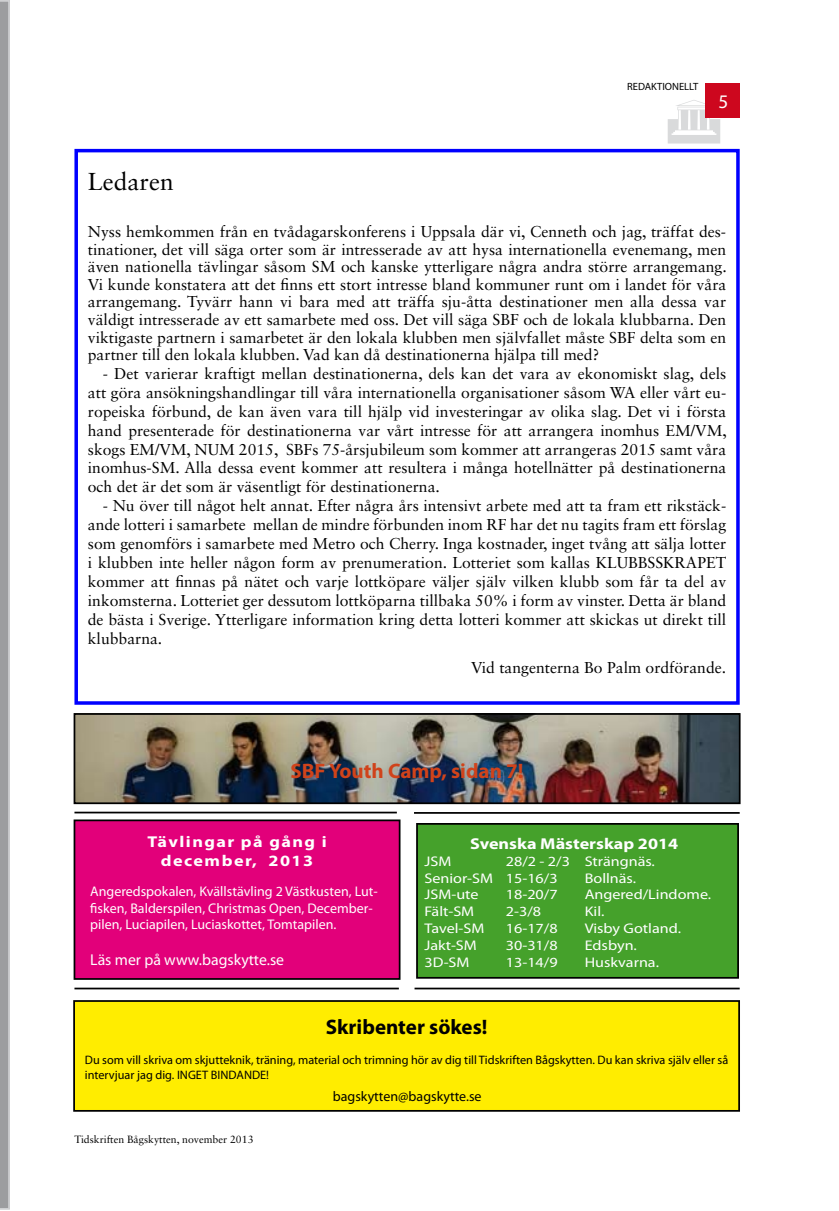
<style>
.page{position:relative;width:839px;height:1211px;background:#fff}
.page>*{position:absolute;margin:0;border:0;box-sizing:border-box;transform-origin:0 0}
.t1{font:24.5px "Sabon LT Std";color:#000}
.t2{font:700 21px "Myriad Pro";color:#d0431b}
.t3{font:700 21px "Myriad Pro";color:#000}
.t4{font:19.25px "Myriad Pro";color:#fff}
.t5{font:15.75px/18.9px "Sabon LT Std";color:#000;text-align:justify}
.t6{font:700 15.75px/18.9px "Myriad Pro";letter-spacing:.07em;color:#fff;text-align:center;scale:1.15 1}
.t7{font:15.75px "Myriad Pro";color:#fff}
.t8{font:700 15.75px "Myriad Pro";color:#fff;scale:1.15 1}
.t9{font:14px/16.8px "Myriad Pro";color:#fff;scale:1.15 1}
.t10{font:14px/16.8px "Myriad Pro";color:#fff}
.t11{font:14px "Myriad Pro";color:#000}
.t12{font:12.25px/14.7px "Myriad Pro";color:#000}
.t13{font:10.5px "Sabon LT Std";color:#000}
.t14{font:10.5px "Myriad Pro";color:#000}
</style>
<div class="page">
<svg style="left:0;top:0;width:10px;height:1209px"></svg>
<div style="left:704px;top:83px;width:35px;height:35px;background:#cd071e"></div>
<hr style="left:414px;top:987px;width:325px;height:2px;background:#000">
<div style="left:74px;top:820px;width:325px;height:158px;background:#e2007a"></div>
<div style="left:74px;top:819px;width:326px;height:160px;border:2px solid #000"></div>
<div style="left:417px;top:823px;width:321px;height:154px;background:#45a12b"></div>
<div style="left:416px;top:823px;width:322px;height:155px;border:2px solid #000"></div>
<hr style="left:74px;top:811px;width:323px;height:2px;background:#000">
<hr style="left:414px;top:812px;width:325px;height:1px;background:#000">
<div style="left:74px;top:149px;width:665px;height:555px;border:4px solid #00f"></div>
<div style="left:74px;top:1001px;width:665px;height:109px;background:#ffed00"></div>
<div style="left:73px;top:1000px;width:666px;height:111px;border:2px solid #000"></div>
<hr style="left:74px;top:987px;width:325px;height:2px;background:#000">
<img style="left:77px;top:716px;width:660px;height:85px">
<div style="left:74px;top:713px;width:666px;height:91px;border:2px solid #000"></div>
<svg style="left:704px;top:99px;width:1px;height:19px"></svg>
<p class="t14" style="left:627px;top:80px;width:73px">REDAKTIONELLT</p>
<p class="t4" style="left:718px;top:89px;width:11px">5</p>
<h1 class="t1" style="left:88px;top:167px;width:87px">Ledaren</h1>
<p class="t5" style="left:88px;top:223px;width:640px;line-height:17.5px">Nyss hemkommen från en tvådagarskonferens i Uppsala där vi, Cenneth och jag, träffat des&shy;tinationer, det vill säga orter som är intresserade av att hysa internationella evenemang, men även nationella tävlingar såsom SM och kanske ytterligare några andra större arrangemang.<br>Vi kunde konstatera att det finns ett stort intresse bland kommuner runt om i landet för våra arrangemang. Tyvärr hann vi bara med att träffa sju-åtta destinationer men alla dessa var väldigt intresserade av ett samarbete med oss. Det vill säga SBF och de lokala klubbarna. Den viktigaste partnern i samarbetet är den lokala klubben men självfallet måste SBF delta som en partner till den lokala klubben. Vad kan då destinationerna hjälpa till med?</p>
<p class="t5" style="left:88px;top:364px;width:640px;text-indent:15px">- Det varierar kraftigt mellan destinationerna, dels kan det vara av ekonomiskt slag, dels att göra ansökningshandlingar till våra internationella organisationer såsom WA eller vårt eu&shy;ropeiska förbund, de kan även vara till hjälp vid investeringar av olika slag. Det vi i första hand presenterade för destinationerna var vårt intresse för att arrangera inomhus EM/VM, skogs EM/VM, NUM 2015, SBFs 75-årsjubileum som kommer att arrangeras 2015 samt våra inomhus-SM. Alla dessa event kommer att resultera i många hotellnätter på destinationerna och det är det som är väsentligt för destinationerna.</p>
<p class="t5" style="left:88px;top:496px;width:639px;text-indent:15px">- Nu över till något helt annat. Efter några års intensivt arbete med att ta fram ett rikstäck&shy;ande lotteri i samarbete mellan de mindre förbunden inom RF har det nu tagits fram ett förslag som genomförs i samarbete med Metro och Cherry. Inga kostnader, inget tvång att sälja lotter i klubben inte heller någon form av prenumeration. Lotteriet som kallas KLUBBSSKRAPET kommer att finnas på nätet och varje lottköpare väljer själv vilken klubb som får ta del av inkomsterna. Lotteriet ger dessutom lottköparna tillbaka 50% i form av vinster. Detta är bland de bästa i Sverige. Ytterligare information kring detta lotteri kommer att skickas ut direkt till klubbarna.</p>
<p class="t5" style="left:471px;top:657px;width:256px">Vid tangenterna Bo Palm ordförande.</p>
<h2 class="t2" style="left:290px;top:757px;width:234px">SBF Youth Camp, sidan 7!</h2>
<p class="t6" style="left:147px;top:832px;width:157px">Tävlingar på gång i december, 2013</p>
<p class="t10" style="left:90px;top:882px;width:289px">Angeredspokalen, Kvällstävling 2 Västkusten, Lut&shy;fisken, Balderspilen, Christmas Open, December&shy;pilen, Luciapilen, Luciaskottet, Tomtapilen.</p>
<p class="t7" style="left:90px;top:950px;width:195px">Läs mer på www.bagskytte.se</p>
<p class="t8" style="left:470px;top:833px;width:182px">Svenska Mästerskap 2014</p>
<p class="t9" style="left:424px;top:852px;width:25px">JSM</p>
<p class="t9" style="left:424px;top:852px;width:202px;text-indent:81px">28/2 - 2/3 Strängnäs.<br>Senior-SM 15-16/3</p>
<p class="t9" style="left:584px;top:869px;width:46px">Bollnäs.</p>
<p class="t9" style="left:424px;top:886px;width:48px">JSM-ute</p>
<p class="t9" style="left:506px;top:886px;width:47px">18-20/7</p>
<p class="t9" style="left:584px;top:886px;width:111px">Angered/Lindome.</p>
<p class="t9" style="left:424px;top:902px;width:45px">Fält-SM</p>
<p class="t9" style="left:506px;top:902px;width:32px">2-3/8</p>
<p class="t9" style="left:584px;top:902px;width:19px">Kil.</p>
<p class="t9" style="left:424px;top:919px;width:54px">Tavel-SM</p>
<p class="t9" style="left:506px;top:919px;width:47px">16-17/8</p>
<p class="t9" style="left:584px;top:919px;width:85px">Visby Gotland.</p>
<p class="t9" style="left:424px;top:936px;width:47px">Jakt-SM</p>
<p class="t9" style="left:506px;top:936px;width:47px">30-31/8</p>
<p class="t9" style="left:584px;top:936px;width:47px">Edsbyn.</p>
<p class="t9" style="left:424px;top:953px;width:41px">3D-SM</p>
<p class="t9" style="left:506px;top:953px;width:47px">13-14/9</p>
<p class="t9" style="left:584px;top:953px;width:66px">Huskvarna.</p>
<h2 class="t3" style="left:326px;top:1013px;width:163px">Skribenter sökes!</h2>
<p class="t12" style="left:85px;top:1052px;width:644px">Du som vill skriva om skjutteknik, träning, material och trimning hör av dig till Tidskriften Bågskytten. Du kan skriva själv eller så intervjuar jag dig. INGET BINDANDE!</p>
<p class="t11" style="left:333px;top:1087px;width:150px">bagskytten@bagskytte.se</p>
<p class="t13" style="left:74px;top:1133px;width:180px">Tidskriften Bågskytten, november 2013</p>
</div>
